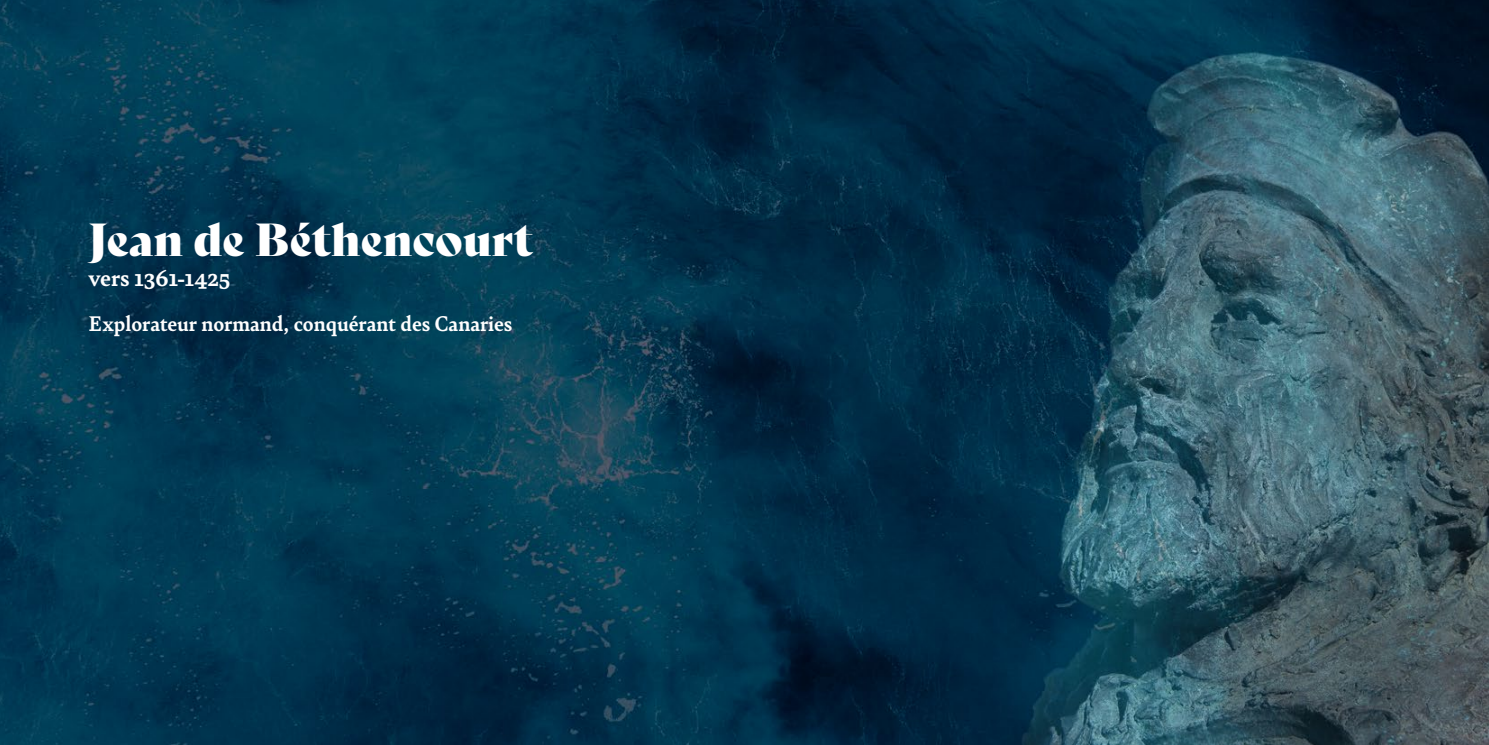
<style>
.page{position:relative;width:1489px;height:745px;background:#fff}
.page>*{position:absolute;margin:0;border:0;box-sizing:border-box;transform-origin:0 0}
.t1{font:45px "Bely Display";color:#fff}
.t2{font:700 25px "Bely";color:#fff}
.t3{font:700 22.5px "Bely";color:#fff}
</style>
<div class="page">
<img style="left:0;top:0;width:1488px;height:744px">
<h1 class="t1" style="left:89px;top:203px;width:446px">Jean de Béthencourt</h1>
<p class="t2" style="left:89px;top:260px;width:143px">vers 1361-1425</p>
<p class="t3" style="left:89px;top:307px;width:425px">Explorateur normand, conquérant des Canaries</p>
</div>
